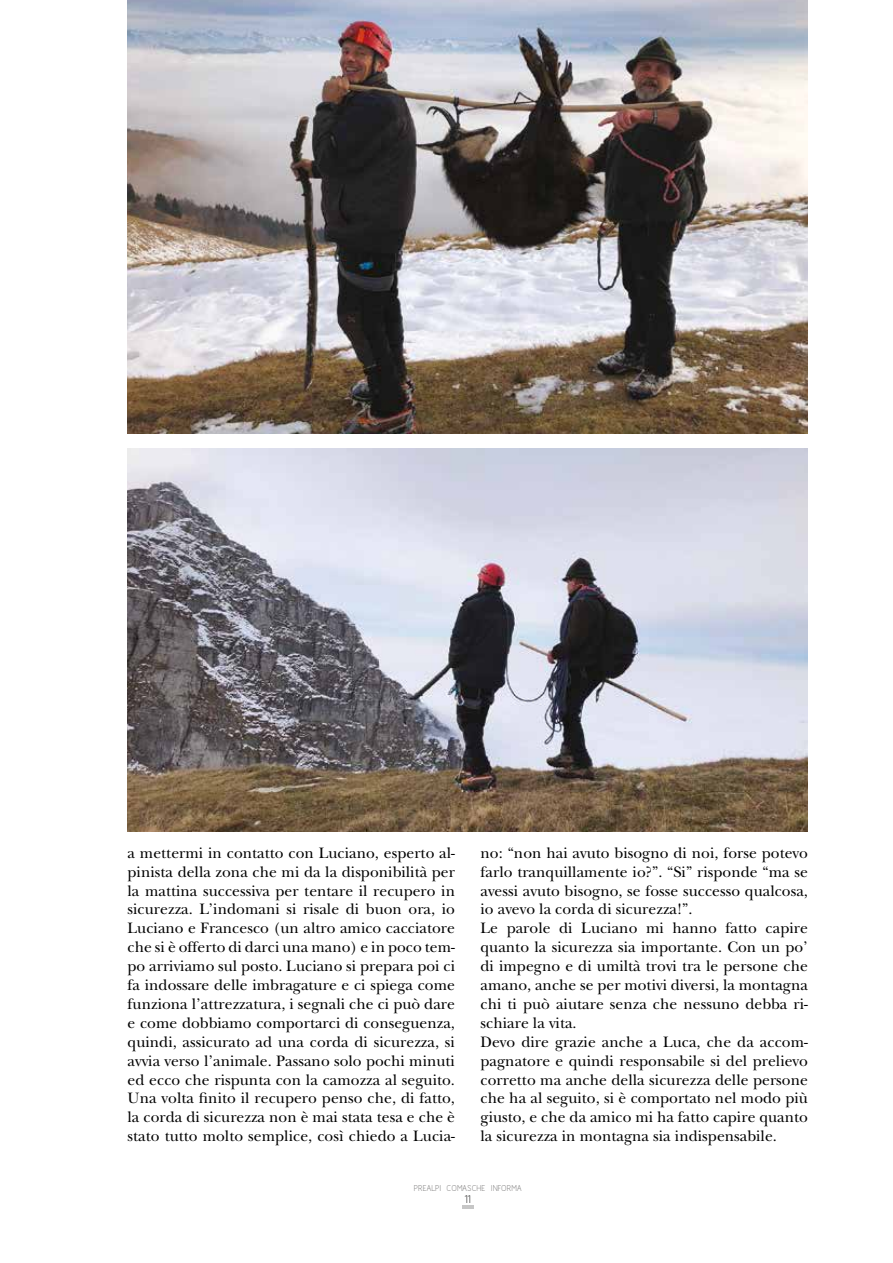
<style>
.page{position:relative;width:893px;height:1263px;background:#fff}
.page>*{position:absolute;margin:0;border:0;box-sizing:border-box;transform-origin:0 0}
.t1{font:15.75px/18.9px "New Baskerville";letter-spacing:.005em;color:#000;text-align:justify}
.t2{font:13.5px "Acid";color:#000}
.t3{font:10.5px "Acid";letter-spacing:.01em;color:#706f6f}
</style>
<div class="page">
<hr style="left:462px;top:1205px;width:12px;height:4px;background:#c6c6c6">
<img style="left:128px;top:0;width:680px;height:434px">
<img style="left:128px;top:449px;width:680px;height:382px">
<p class="t1" style="left:128px;top:843px;width:329px">a mettermi in contatto con Luciano, esperto al&shy;pinista della zona che mi da la disponibilità per la mattina successiva per tentare il recupero in sicurezza. L’indomani si risale di buon ora, io Luciano e Francesco (un altro amico cacciatore che si è offerto di darci una mano) e in poco tem&shy;po arriviamo sul posto. Luciano si prepara poi ci fa indossare delle imbragature e ci spiega come funziona l’attrezzatura, i segnali che ci può dare e come dobbiamo comportarci di conseguenza, quindi, assicurato ad una corda di sicurezza, si avvia verso l’animale. Passano solo pochi minuti ed ecco che rispunta con la camozza al seguito.<br>Una volta finito il recupero penso che, di fatto, la corda di sicurezza non è mai stata tesa e che è stato tutto molto semplice, così chiedo a Lucia-</p>
<p class="t1" style="left:480px;top:843px;width:329px;text-align:left">no: “non hai avuto bisogno di noi, forse potevo farlo tranquillamente io?”. “Si” risponde “ma se avessi avuto bisogno, se fosse successo qualcosa, io avevo la corda di sicurezza!”.<br>Le parole di Luciano mi hanno fatto capire quanto la sicurezza sia importante. Con un po’ di impegno e di umiltà trovi tra le persone che amano, anche se per motivi diversi, la montagna chi ti può aiutare senza che nessuno debba ri&shy;schiare la vita.<br>Devo dire grazie anche a Luca, che da accom&shy;pagnatore e quindi responsabile si del prelievo corretto ma anche della sicurezza delle persone che ha al seguito, si è comportato nel modo più giusto, e che da amico mi ha fatto capire quanto la sicurezza in montagna sia indispensabile.</p>
<p class="t3" style="left:414px;top:1184px;width:109px">PREALPI COMASCHE INFORMA</p>
<p class="t2" style="left:465px;top:1194px;width:8px">11</p>
</div>
